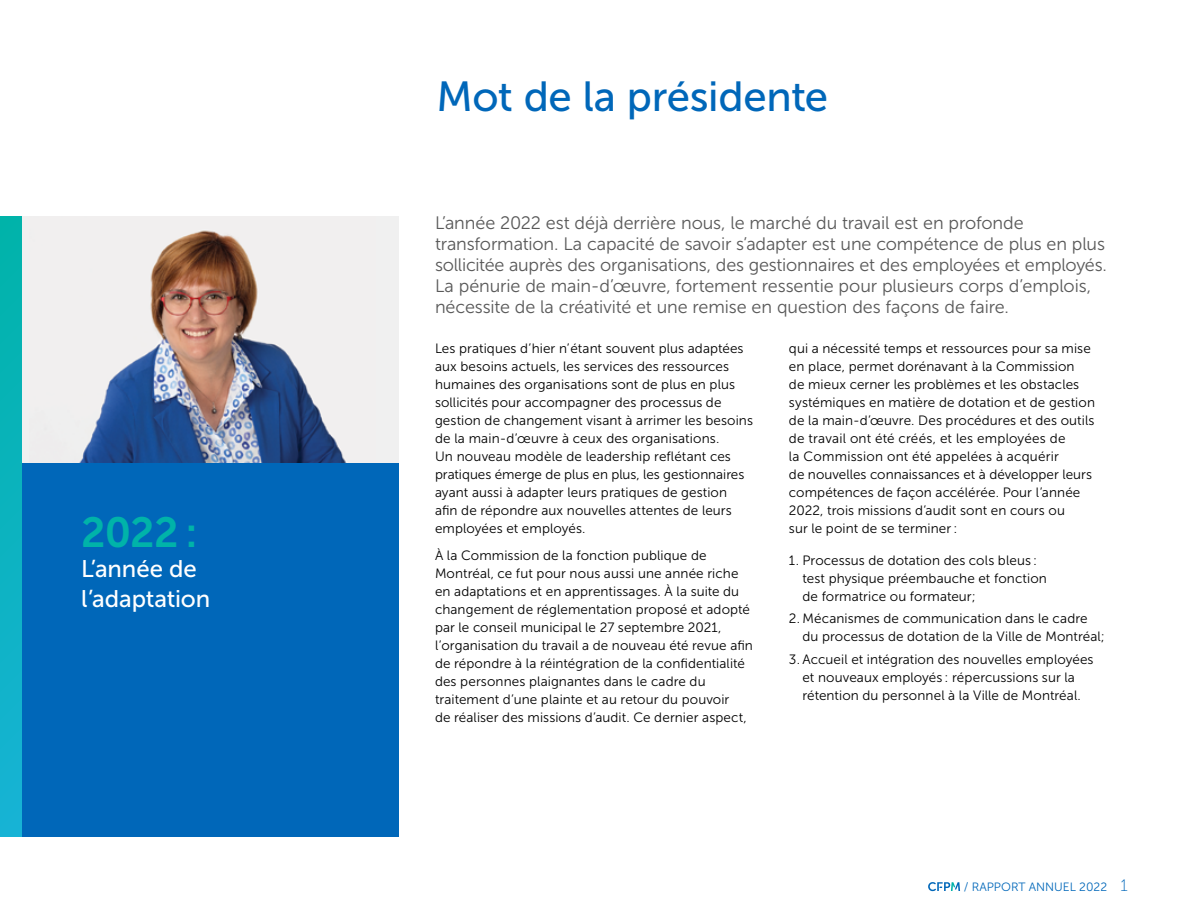
<style>
.page{position:relative;width:1188px;height:918px;background:#fff}
.page>*{position:absolute;margin:0;border:0;box-sizing:border-box;transform-origin:0 0}
.t1{font:42px "Museo Sans 500";letter-spacing:-.01em;color:#0067b9}
.t2{font:42px "Museo Sans 700";color:#00b3a9}
.t3{font:24px/30px "Museo Sans 500";letter-spacing:-.005em;color:#fff}
.t4{font:18px/21px "Museo Sans 300";letter-spacing:-.01em;color:#595959}
.t5{font:13.5px/18px "Museo Sans 300";letter-spacing:.01em;color:#000}
.t6{font:12px "Museo Sans 300";color:#0067b9}
.s1{font-family:"Museo Sans 100";font-size:16.5px}
</style>
<div class="page">
<div style="left:21px;top:463px;width:378px;height:374px;background:#0067b9"></div>
<div style="left:21px;top:216px;width:378px;height:247px;background:#f0f0f0"></div>
<img style="left:79px;top:230px;width:268px;height:233px">
<div style="left:0;top:216px;width:21px;height:621px;background:linear-gradient(to bottom,#00b3a9,#17b3d6)"></div>
<svg style="left:928px;top:882px;width:32px;height:9px"></svg>
<h1 class="t2" style="left:81px;top:509px;width:118px">2022 :</h1>
<h2 class="t3" style="left:81px;top:553px;width:131px">L’année de l’adaptation</h2>
<h1 class="t1" style="left:436px;top:73px;width:393px">Mot de la présidente</h1>
<p class="t4" style="left:435px;top:212px;width:674px">L’année 2022 est déjà derrière nous, le marché du travail est en profonde transformation. La capacité de savoir s’adapter est une compétence de plus en plus sollicitée auprès des organisations, des gestionnaires et des employées et employés.<br>La pénurie de main-d’œuvre, fortement ressentie pour plusieurs corps d’emplois, nécessite de la créativité et une remise en question des façons de faire.</p>
<p class="t5" style="left:435px;top:340px;width:319px">Les pratiques d’hier n’étant souvent plus adaptées aux besoins actuels, les services des ressources humaines des organisations sont de plus en plus sollicités pour accompagner des processus de gestion de changement visant à arrimer les besoins de la main-d’œuvre à ceux des organisations.<br>Un nouveau modèle de leadership reflétant ces pratiques émerge de plus en plus, les gestionnaires ayant aussi à adapter leurs pratiques de gestion afin de répondre aux nouvelles attentes de leurs employées et employés.</p>
<p class="t5" style="left:435px;top:547px;width:319px">À la Commission de la fonction publique de Montréal, ce fut pour nous aussi une année riche en adaptations et en apprentissages. À la suite du changement de réglementation proposé et adopté par le conseil municipal le 27 septembre 2021, l’organisation du travail a de nouveau été revue afin de répondre à la réintégration de la confidentialité des personnes plaignantes dans le cadre du traitement d’une plainte et au retour du pouvoir<br>de réaliser des missions d’audit. Ce dernier aspect,</p>
<p class="t5" style="left:789px;top:340px;width:308px">qui a nécessité temps et ressources pour sa mise en place, permet dorénavant à la Commission<br>de mieux cerner les problèmes et les obstacles systémiques en matière de dotation et de gestion de la main-d’œuvre. Des procédures et des outils de travail ont été créés, et les employées de<br>la Commission ont été appelées à acquérir<br>de nouvelles connaissances et à développer leurs compétences de façon accélérée. Pour l’année 2022, trois missions d’audit sont en cours ou<br>sur le point de se terminer :</p>
<p class="t5" style="left:802px;top:551px;width:246px;text-indent:-13px">1. Processus de dotation des cols bleus : test physique préembauche et fonction de formatrice ou formateur;</p>
<p class="t5" style="left:802px;top:609px;width:304px;text-indent:-14px">2. Mécanismes de communication dans le cadre du processus de dotation de la Ville de Montréal;</p>
<p class="t5" style="left:789px;top:650px;width:306px;text-align:center">3. Accueil et intégration des nouvelles employées et nouveaux employés : répercussions sur la rétention du personnel à la Ville de Montréal.</p>
<p class="t6" style="left:964px;top:881px;width:165px">/ RAPPORT ANNUEL 2022 <span class="s1">1</span></p>
</div>
